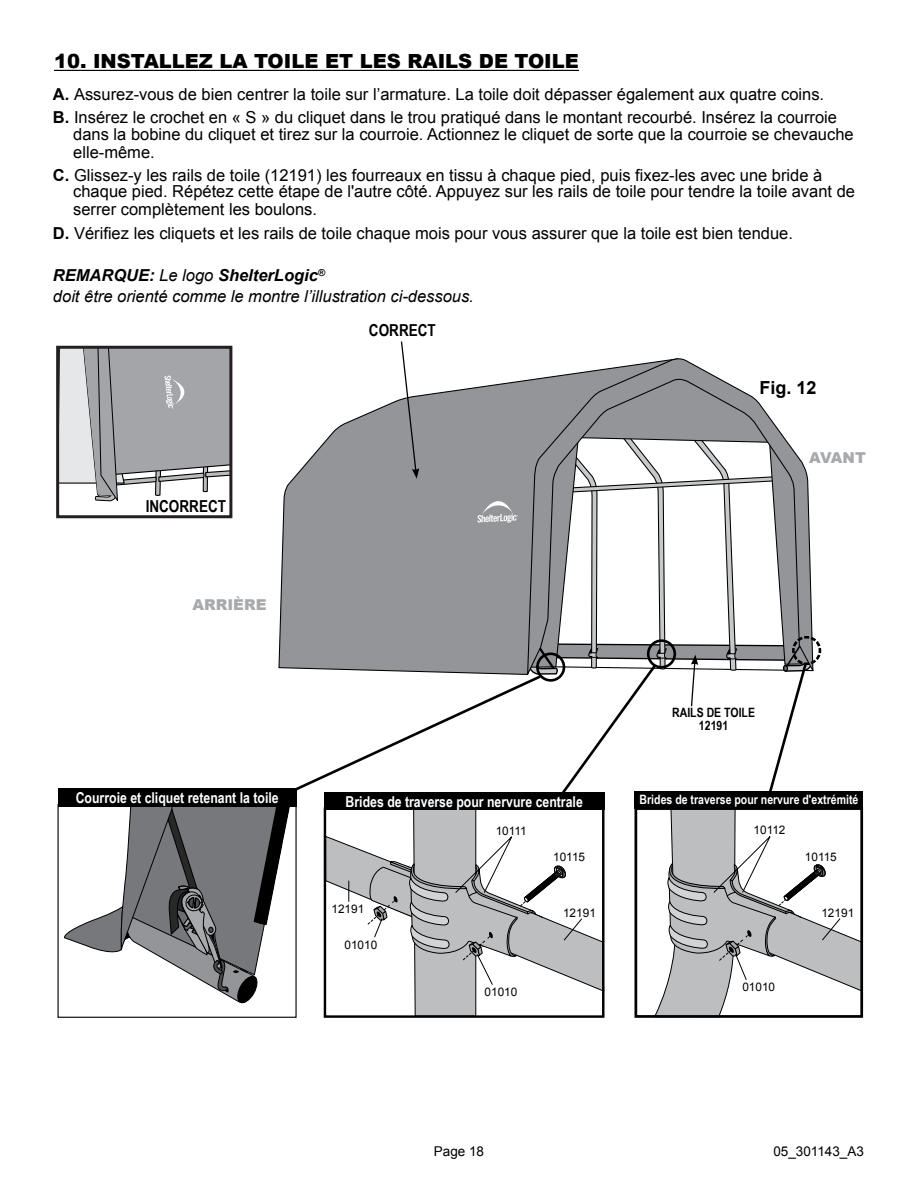
<style>
.page{position:relative;width:918px;height:1188px;background:#fff}
.page>*{position:absolute;margin:0;border:0;box-sizing:border-box;transform-origin:0 0}
.t1{font:900 19.5px "Arial";color:#000}
.t2{font:700 18px "Arial";color:#000}
.t3{font:16.5px/23.2px "Arial";color:#000}
.t4{font:italic 16.5px/21px "Arial";color:#000}
.t5{font:700 16.5px "Arial Narrow";color:#000}
.t6{font:700 15px "Arial Narrow";color:#fff}
.t7{font:900 15px "Arial";color:#a7a9ac}
.t8{font:13.5px "Arial";color:#000}
.t9{font:700 12.9px "Arial Narrow";color:#fff}
.t10{font:700 12.9px/12.9px "Arial Narrow";color:#000;text-align:center}
.t11{font:11.85px "Arial";color:#000}
.s1{font-weight:700}
</style>
<div class="page">
<svg style="left:57px;top:341px;width:805px;height:677px"></svg>
<div style="left:56px;top:346px;width:176px;height:172px;border:3px solid #241f21"></div>
<hr style="left:54px;top:70px;width:525px;height:1px;background:#000">
<div style="left:324px;top:792px;width:280px;height:18px;background:#000"></div>
<div style="left:634px;top:791px;width:229px;height:17px;background:#000"></div>
<div style="left:58px;top:788px;width:239px;height:18px;background:#000"></div>
<p class="t1" style="left:54px;top:50px;width:526px">10. INSTALLEZ LA TOILE ET LES RAILS DE TOILE</p>
<p class="t3" style="left:53px;top:83px;width:786px"><span class="s1">A.</span> Assurez-vous de bien centrer la toile sur l’armature. La toile doit dépasser également aux quatre coins.<br><span class="s1">B.</span> Insérez le crochet en « S » du cliquet dans le trou pratiqué dans le montant recourbé. Insérez la courroie</p>
<p class="t3" style="left:73px;top:125px;width:782px;line-height:18px">dans la bobine du cliquet et tirez sur la courroie. Actionnez le cliquet de sorte que la courroie se chevauche elle-même.</p>
<p class="t3" style="left:73px;top:167px;width:783px;line-height:16.5px;text-indent:-20px"><span class="s1">C.</span> Glissez-y les rails de toile (12191) les fourreaux en tissu à chaque pied, puis fixez-les avec une bride à chaque pied. Répétez cette étape de l'autre côté. Appuyez sur les rails de toile pour tendre la toile avant de</p>
<p class="t3" style="left:53px;top:198px;width:742px;text-indent:20px">serrer complètement les boulons.<br><span class="s1">D.</span> Vérifiez les cliquets et les rails de toile chaque mois pour vous assurer que la toile est bien tendue.</p>
<p class="t4" style="left:53px;top:265px;width:422px"><span class="s1">REMARQUE:</span> Le logo <span class="s1">ShelterLogic</span><sup>®<br></sup>doit être orienté comme le montre l’illustration ci-dessous.</p>
<p class="t5" style="left:146px;top:494px;width:24px">INcorrect</p>
<p class="t7" style="left:192px;top:596px;width:76px">ARRIÈRE</p>
<p class="t5" style="left:369px;top:317px;width:11px">correct</p>
<p class="t2" style="left:759px;top:375px;width:59px">Fig. 12</p>
<p class="t7" style="left:809px;top:450px;width:13px">AVANT</p>
<p class="t10" style="left:672px;top:706px;width:15px">Rails</p>
<p class="t10" style="left:699px;top:706px;width:33px">de toile<br>12191</p>
<p class="t6" style="left:76px;top:786px;width:205px">Courroie et cliquet retenant la toile</p>
<p class="t6" style="left:346px;top:790px;width:239px">Brides de traverse pour nervure centrale</p>
<p class="t9" style="left:640px;top:790px;width:220px">Brides de traverse pour nervure d'extrémité</p>
<p class="t11" style="left:331px;top:901px;width:34px">12191</p>
<p class="t11" style="left:344px;top:937px;width:34px">01010</p>
<p class="t11" style="left:496px;top:823px;width:33px">10111</p>
<p class="t11" style="left:485px;top:984px;width:34px">01010</p>
<p class="t11" style="left:553px;top:849px;width:33px">10115</p>
<p class="t11" style="left:563px;top:905px;width:34px">12191</p>
<p class="t11" style="left:754px;top:822px;width:33px">10112</p>
<p class="t11" style="left:805px;top:849px;width:33px">10115</p>
<p class="t11" style="left:821px;top:905px;width:34px">12191</p>
<p class="t11" style="left:742px;top:979px;width:34px">01010</p>
<p class="t8" style="left:434px;top:1142px;width:52px">Page 18</p>
<p class="t8" style="left:773px;top:1142px;width:92px">05_301143_A3</p>
</div>
